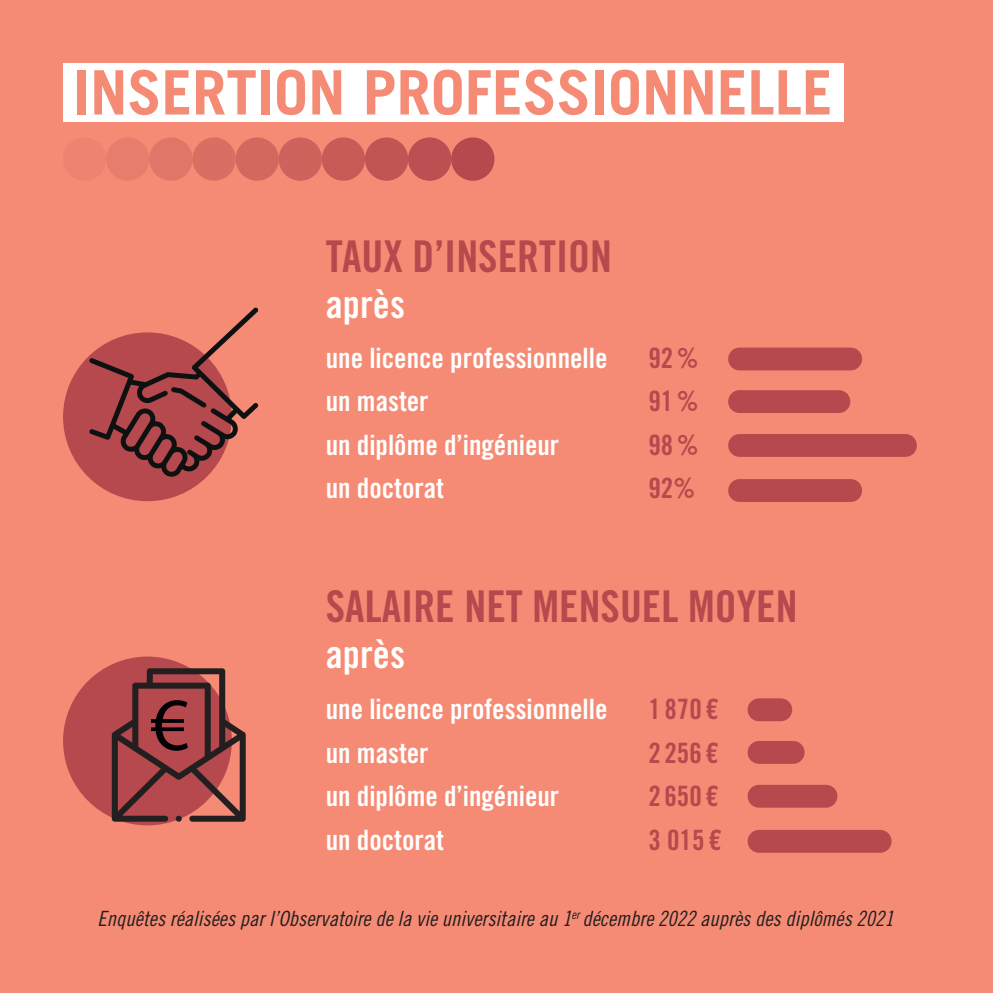
<style>
.page{position:relative;width:993px;height:993px;background:#fff}
.page>*{position:absolute;margin:0;border:0;box-sizing:border-box;transform-origin:0 0}
._00_GRAND_TITRE{font:700 61.25px "Trade Gothic LT Std";color:#f58b74}
._00_GRAND_TITRE-2{font:43.75px "Trade Gothic LT Std Bd Cn 20";color:#b5494d}
._00_GRAND_TITRE-3{font:38.5px "Trade Gothic LT Std Bd Cn 20";color:#fff}
._00_TEXTE_BASE{font:28px "Trade Gothic LT Std Bd Cn 20";color:#fff}
._00_TEXTE_BASE-2{font:28px "Trade Gothic LT Std Bd Cn 20";color:#b5494d}
.SOURCES{font:21px "Trade Gothic LT Std Cn 18 Obl";color:#231f20}
</style>
<div class="page">
<div style="left:0;top:0;width:992px;height:992px;background:#f58b74"></div>
<div style="left:63px;top:63px;width:780px;height:59px;background:#fff"></div>
<div style="left:728px;top:347px;width:133px;height:23px;background:#b5494d;border-radius:11px"></div>
<div style="left:728px;top:390px;width:122px;height:23px;background:#b5494d;border-radius:11px"></div>
<div style="left:728px;top:434px;width:188px;height:22px;background:#b5494d;border-radius:11px"></div>
<div style="left:728px;top:479px;width:133px;height:23px;background:#b5494d;border-radius:11px"></div>
<div style="left:747px;top:698px;width:45px;height:23px;background:#b5494d;border-radius:11px"></div>
<div style="left:747px;top:740px;width:57px;height:23px;background:#b5494d;border-radius:11px"></div>
<div style="left:747px;top:784px;width:90px;height:23px;background:#b5494d;border-radius:11px"></div>
<div style="left:747px;top:829px;width:144px;height:23px;background:#b5494d;border-radius:11px"></div>
<div style="left:63px;top:332px;width:169px;height:169px;background:#b5494d;border-radius:50%"></div>
<div style="left:63px;top:656px;width:169px;height:169px;background:#b5494d;border-radius:50%"></div>
<svg style="left:89px;top:307px;width:169px;height:169px"></svg>
<svg style="left:112px;top:668px;width:134px;height:153px"></svg>
<div style="left:63px;top:137px;width:43px;height:44px;background:#ee8470;border-radius:50%"></div>
<div style="left:106px;top:137px;width:43px;height:44px;background:#e77d6c;border-radius:50%"></div>
<div style="left:149px;top:137px;width:43px;height:44px;background:#e07667;border-radius:50%"></div>
<div style="left:192px;top:137px;width:44px;height:44px;background:#d96f63;border-radius:50%"></div>
<div style="left:235px;top:137px;width:44px;height:44px;background:#d3685f;border-radius:50%"></div>
<div style="left:278px;top:137px;width:44px;height:44px;background:#ce625c;border-radius:50%"></div>
<div style="left:322px;top:137px;width:43px;height:44px;background:#c85b58;border-radius:50%"></div>
<div style="left:365px;top:137px;width:43px;height:44px;background:#c15554;border-radius:50%"></div>
<div style="left:408px;top:137px;width:43px;height:44px;background:#bb4f51;border-radius:50%"></div>
<div style="left:451px;top:137px;width:43px;height:44px;background:#b5494d;border-radius:50%"></div>
<p class="_00_GRAND_TITRE" style="left:73px;top:55px;width:761px">INSERTION PROFESSIONNELLE</p>
<p class="_00_GRAND_TITRE-2" style="left:326px;top:230px;width:287px">TAUX D’INSERTION</p>
<p class="_00_GRAND_TITRE-3" style="left:326px;top:281px;width:81px">après</p>
<p class="_00_TEXTE_BASE" style="left:326px;top:340px;width:283px">une licence professionnelle</p>
<p class="_00_TEXTE_BASE" style="left:326px;top:384px;width:104px">un master</p>
<p class="_00_TEXTE_BASE" style="left:326px;top:428px;width:235px">un diplôme d’ingénieur</p>
<p class="_00_TEXTE_BASE" style="left:326px;top:471px;width:120px">un doctorat</p>
<p class="_00_TEXTE_BASE-2" style="left:648px;top:340px;width:52px">92%</p>
<p class="_00_TEXTE_BASE-2" style="left:648px;top:384px;width:52px">91%</p>
<p class="_00_TEXTE_BASE-2" style="left:648px;top:428px;width:52px">98%</p>
<p class="_00_TEXTE_BASE-2" style="left:648px;top:471px;width:48px">92%</p>
<p class="_00_GRAND_TITRE-2" style="left:326px;top:579px;width:473px">SALAIRE NET MENSUEL MOYEN</p>
<p class="_00_GRAND_TITRE-3" style="left:326px;top:630px;width:81px">après</p>
<p class="_00_TEXTE_BASE" style="left:326px;top:691px;width:283px">une licence professionnelle</p>
<p class="_00_TEXTE_BASE" style="left:326px;top:735px;width:104px">un master</p>
<p class="_00_TEXTE_BASE" style="left:326px;top:778px;width:235px">un diplôme d’ingénieur</p>
<p class="_00_TEXTE_BASE" style="left:326px;top:822px;width:120px">un doctorat</p>
<p class="_00_TEXTE_BASE-2" style="left:648px;top:691px;width:72px">1870€</p>
<p class="_00_TEXTE_BASE-2" style="left:648px;top:735px;width:72px">2256€</p>
<p class="_00_TEXTE_BASE-2" style="left:648px;top:778px;width:72px">2650€</p>
<p class="_00_TEXTE_BASE-2" style="left:648px;top:822px;width:75px">3 015€</p>
<p class="SOURCES" style="left:97px;top:905px;width:797px">Enquêtes réalisées par l’Observatoire de la vie universitaire au 1<sup>er</sup> décembre 2022 auprès des diplômés 2021</p>
</div>
